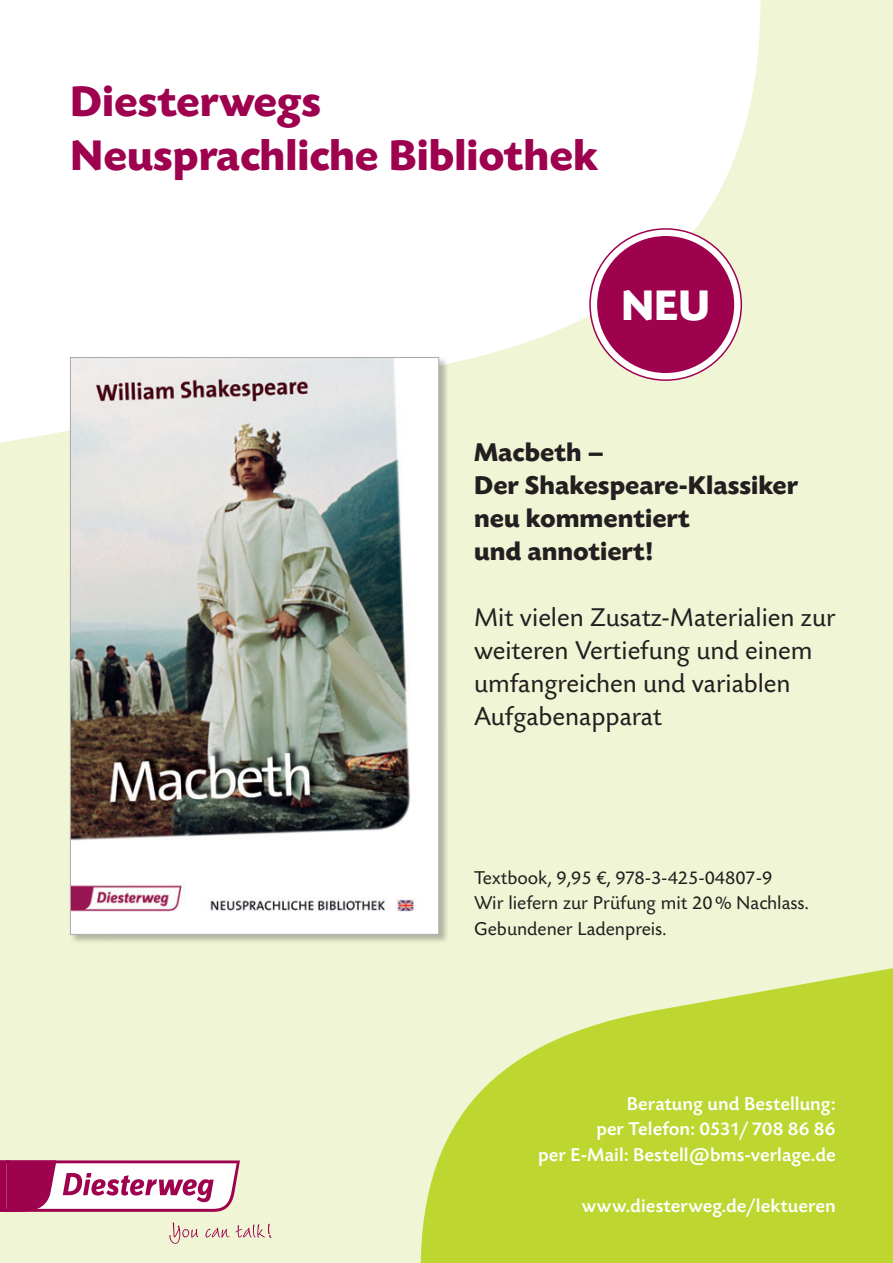
<style>
.page{position:relative;width:893px;height:1263px;background:#f0f5d5}
.page>*{position:absolute;margin:0;border:0;box-sizing:border-box;transform-origin:0 0}
.t1{font:700 45px/54px "Today SBOP";color:#9e014e}
.t2{font:700 45px "Today SBOP";color:#fff}
.t3{font:27px/33px "Today SBOP";color:#231f20}
.t4{font:700 27px/33px "Today SBOP";color:#231f20}
.t5{font:500 19.5px/25.5px "Today SBOP";letter-spacing:.005em;color:#fff;text-align:right}
.t6{font:19.5px/25.5px "Today SBOP";color:#231f20}
</style>
<div class="page">
<svg style="left:421px;top:968px;width:472px;height:295px;fill:#bed630"></svg>
<svg style="left:0;top:0;width:760px;height:443px;background:#fcfdf9"></svg>
<img style="left:117px;top:431px;width:331px;height:511px">
<img style="left:439px;top:357px;width:9px;height:74px">
<img style="left:72px;top:359px;width:365px;height:574px">
<svg style="left:0;top:1160px;width:240px;height:52px;background:#d490b0"></svg>
<svg style="left:169px;top:1223px;width:102px;height:21px"></svg>
<svg style="left:590px;top:229px;width:151px;height:151px;background:#f4e2eb"></svg>
<div style="left:597px;top:236px;width:137px;height:137px;background:#9e014e;border-radius:50%"></div>
<h1 class="t1" style="left:70px;top:80px;width:529px">Diesterwegs<br>Neusprachliche Bibliothek</h1>
<h1 class="t2" style="left:621px;top:289px;width:91px">NEU</h1>
<h2 class="t4" style="left:474px;top:439px;width:326px">Macbeth –<br>Der Shakespeare-Klassiker neu kommentiert<br>und annotiert!</h2>
<h2 class="t3" style="left:474px;top:604px;width:363px">Mit vielen Zusatz-Materialien zur weiteren Vertiefung und einem umfangreichen und variablen<br>Aufgabenapparat</h2>
<p class="t6" style="left:474px;top:867px;width:336px">Textbook, 9,95 €, 978-3-425-04807-9<br>Wir liefern zur Prüfung mit 20 % Nachlass.<br>Gebundener Ladenpreis.</p>
<p class="t5" style="left:538px;top:1093px;width:299px">Beratung und Bestellung:<br>per Telefon: 0531/ 708 86 86<br>per E-Mail: Bestell@bms-verlage.de</p>
<p class="t5" style="left:582px;top:1195px;width:255px">www.diesterweg.de/lektueren</p>
</div>
